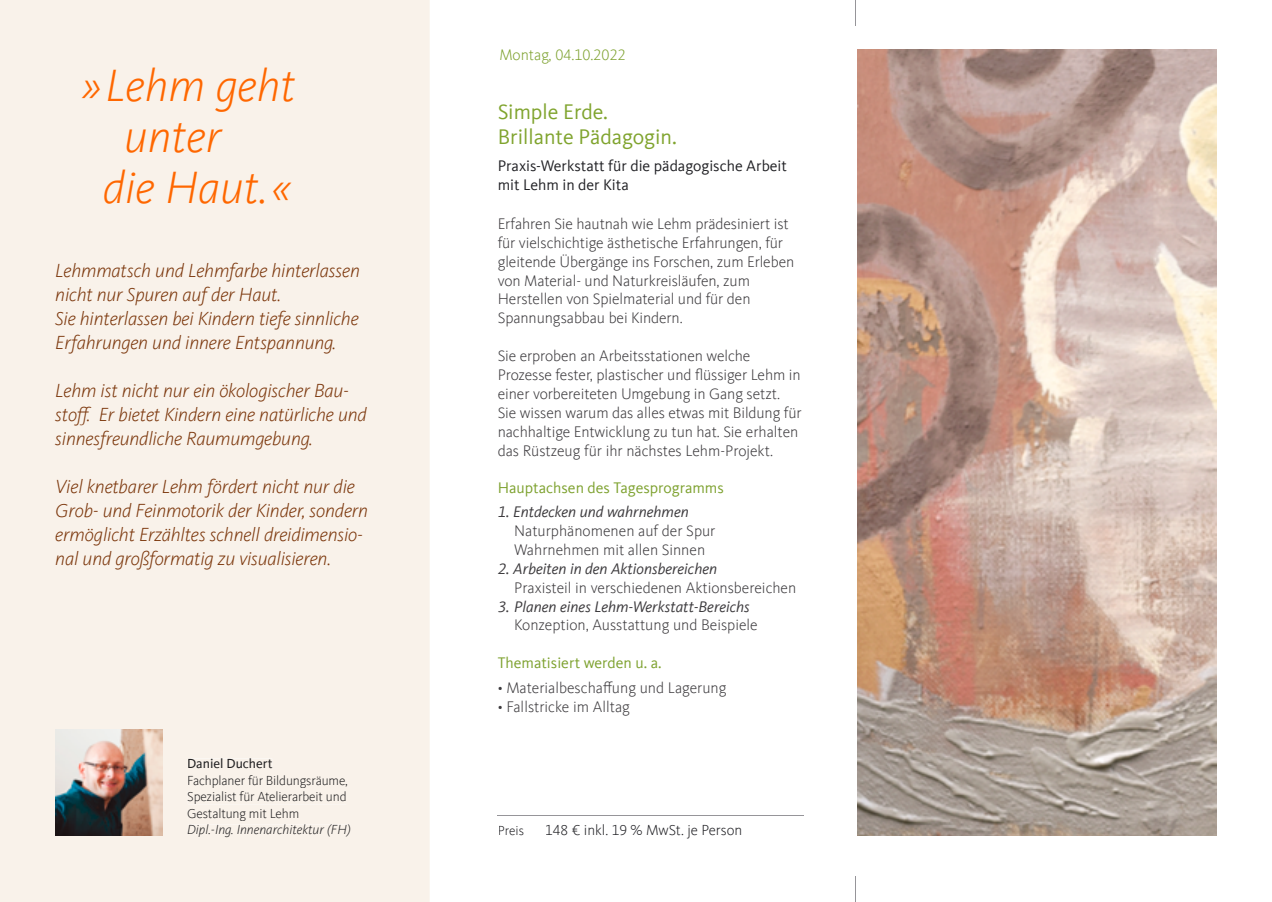
<style>
.page{position:relative;width:1272px;height:902px;background:#fff}
.page>*{position:absolute;margin:0;border:0;box-sizing:border-box;transform-origin:0 0}
.t1{font:italic 300 46.5px "Kievit Offc";color:#ff6700}
.t2{font:21.75px/25.5px "Kievit Offc";color:#80a42e}
.t3{font:italic 300 19.5px/24px "Kievit Offc";letter-spacing:-.01em;color:#7b360b}
.t4{font:300 15.75px/18.9px "Kievit Offc";letter-spacing:-.005em;color:#3c3a3d}
.t5{font:italic 15.75px "Kievit Offc";color:#3c3a3d}
.t6{font:15.75px/18.9px "Kievit Offc";color:#212125}
.t7{font:15.75px "Kievit Offc";color:#7da12e}
.t8{font:300 15.75px "Kievit Offc";color:#7da12e}
.t9{font:300 15px "Kievit Offc";color:#212125}
.t10{font:300 13.5px/16.5px "Kievit Offc";letter-spacing:-.01em;color:#222122;text-align:justify}
.t11{font:italic 300 13.5px "Kievit Offc";color:#222122}
.t12{font:13.5px "Kievit Offc";color:#222122}
.t13{font:300 13.5px "Kievit Offc";color:#212125}
</style>
<div class="page">
<div style="left:0;top:0;width:429px;height:901px;background:#f9f2ea"></div>
<div style="left:188px;top:758px;width:84px;height:10px;background:#f9f2ea"></div>
<div style="left:188px;top:774px;width:159px;height:13px;background:#f9f2ea"></div>
<div style="left:188px;top:791px;width:158px;height:13px;background:#f9f2ea"></div>
<div style="left:188px;top:808px;width:110px;height:12px;background:#f9f2ea"></div>
<div style="left:188px;top:824px;width:162px;height:13px;background:#f9f2ea"></div>
<img style="left:55px;top:729px;width:107px;height:106px">
<hr style="left:497px;top:815px;width:307px;height:1px;background:#969599">
<img style="left:857px;top:50px;width:359px;height:785px">
<h1 class="t1" style="left:81px;top:59px;width:215px">»Lehm geht</h1>
<h1 class="t1" style="left:124px;top:110px;width:99px">unter</h1>
<h1 class="t1" style="left:103px;top:161px;width:190px">die Haut.«</h1>
<p class="t3" style="left:55px;top:258px;width:306px">Lehmmatsch und Lehmfarbe hinterlassen nicht nur Spuren auf der Haut.<br>Sie hinterlassen bei Kindern tiefe sinnliche Erfahrungen und innere Entspannung.</p>
<p class="t3" style="left:55px;top:378px;width:313px">Lehm ist nicht nur ein ökologischer Bau&shy;stoff. Er bietet Kindern eine natürliche und sinnesfreundliche Raumumgebung.</p>
<p class="t3" style="left:55px;top:474px;width:314px">Viel knetbarer Lehm fördert nicht nur die Grob- und Feinmotorik der Kinder, sondern ermöglicht Erzähltes schnell dreidimensio&shy;nal und großformatig zu visualisieren.</p>
<p class="t12" style="left:187px;top:756px;width:87px">Daniel Duchert</p>
<p class="t10" style="left:187px;top:772px;width:162px">Fachplaner für Bildungsräume, Spezialist für Atelierarbeit und Gestaltung mit Lehm</p>
<p class="t11" style="left:187px;top:822px;width:165px">Dipl.-Ing. Innenarchitektur (FH)</p>
<p class="t8" style="left:499px;top:46px;width:128px">Montag, 04.10.2022</p>
<h2 class="t2" style="left:497px;top:99px;width:181px">Simple Erde.<br>Brillante Pädagogin.</h2>
<p class="t6" style="left:497px;top:157px;width:291px">Praxis-Werkstatt für die pädagogische Arbeit mit Lehm in der Kita</p>
<p class="t4" style="left:497px;top:214px;width:298px">Erfahren Sie hautnah wie Lehm prädesiniert ist für vielschichtige ästhetische Erfahrungen, für gleitende Übergänge ins Forschen, zum Erleben von Material- und Naturkreisläufen, zum Herstellen von Spielmaterial und für den Spannungsabbau bei Kindern.</p>
<p class="t4" style="left:497px;top:347px;width:305px">Sie erproben an Arbeitsstationen welche Prozesse fester, plastischer und flüssiger Lehm in einer vorbereiteten Umgebung in Gang setzt.<br>Sie wissen warum das alles etwas mit Bildung für nachhaltige Entwicklung zu tun hat. Sie erhalten das Rüstzeug für ihr nächstes Lehm-Projekt.</p>
<p class="t7" style="left:497px;top:478px;width:228px">Hauptachsen des Tagesprogramms</p>
<p class="t5" style="left:497px;top:502px;width:192px">1. Entdecken und wahrnehmen</p>
<p class="t4" style="left:514px;top:521px;width:203px">Naturphänomenen auf der Spur<br>Wahrnehmen mit allen Sinnen</p>
<p class="t5" style="left:497px;top:559px;width:221px">2. Arbeiten in den Aktionsbereichen</p>
<p class="t4" style="left:514px;top:578px;width:283px">Praxisteil in verschiedenen Aktionsbereichen</p>
<p class="t5" style="left:497px;top:597px;width:253px">3. Planen eines Lehm-Werkstatt-Bereichs</p>
<p class="t4" style="left:514px;top:616px;width:245px">Konzeption, Ausstattung und Beispiele</p>
<p class="t7" style="left:497px;top:654px;width:165px">Thematisiert werden u. a.</p>
<p class="t4" style="left:497px;top:678px;width:230px">• Materialbeschaffung und Lagerung</p>
<p class="t4" style="left:497px;top:697px;width:134px">• Fallstricke im Alltag</p>
<p class="t13" style="left:497px;top:822px;width:28px">Preis</p>
<p class="t9" style="left:545px;top:821px;width:199px">148 € inkl. 19 % MwSt. je Person</p>
</div>
